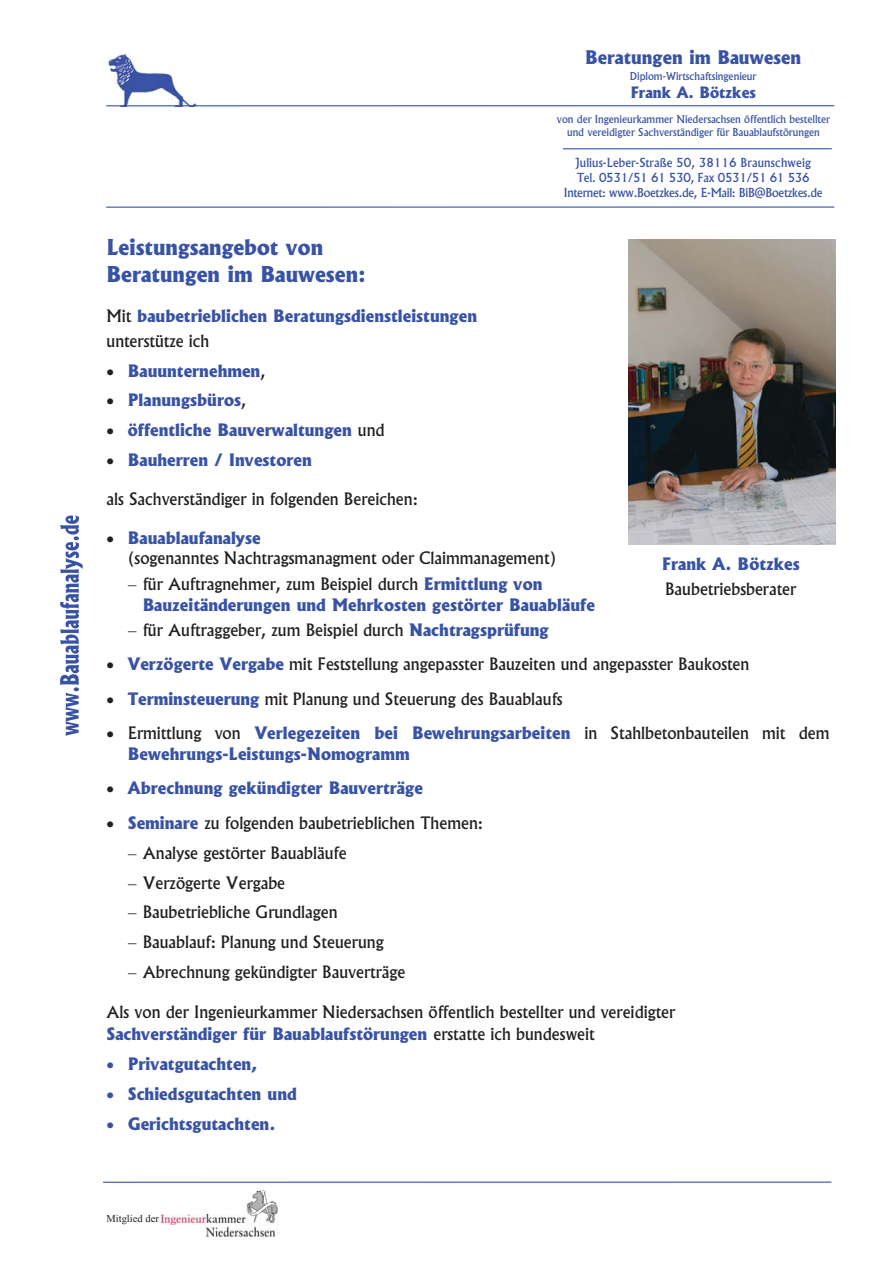
<style>
.page{position:relative;width:893px;height:1263px;background:#fff}
.page>*{position:absolute;margin:0;border:0;box-sizing:border-box;transform-origin:0 0}
.t1{font:800 21px/26.7px "Albertus";color:#3953a4}
.t2{font:800 18px "Albertus";color:#3953a4}
.t3{font:500 16.5px/29.7px "Albertus";color:#231f20}
.t4{font:800 16.5px/29.8px "Albertus";color:#3953a4}
.t5{font:800 15px "Albertus";color:#3953a4}
.t6{font:500 12px/15px "Albertus";letter-spacing:-.02em;color:#3953a4;text-align:center}
.t7{font:500 10.5px/13px "Albertus";color:#3953a4;text-align:center}
.t8{font:10.5px "Times New Roman";color:#231f20}
.s1{font-weight:500;color:#231f20}
.s2{font-weight:800;color:#3953a4}
</style>
<div class="page">
<svg style="left:60px;top:515px;width:23px;height:221px"></svg>
<img style="left:151px;top:1181px;width:136px;height:56px">
<img style="left:109px;top:54px;width:88px;height:51px">
<hr style="left:106px;top:105px;width:728px;height:1px;background:#3953a4">
<hr style="left:106px;top:206px;width:728px;height:2px;background:#3953a4">
<hr style="left:563px;top:148px;width:268px;height:1px;background:#3953a4">
<hr style="left:103px;top:1182px;width:728px;height:1px;background:#3953a4">
<img style="left:628px;top:240px;width:207px;height:304px">
<p class="t2" style="left:585px;top:50px;width:217px">Beratungen im Bauwesen</p>
<p class="t7" style="left:629px;top:71px;width:128px">Diplom-Wirtschaftsingenieur</p>
<p class="t5" style="left:630px;top:87px;width:127px">Frank A. Bötzkes</p>
<p class="t7" style="left:557px;top:113px;width:274px">von der Ingenieurkammer Niedersachsen öffentlich bestellter und vereidigter Sachverständiger für Bauablaufstörungen</p>
<p class="t6" style="left:564px;top:156px;width:260px">Julius-Leber-Straße 50, 38116 Braunschweig<br>Tel. 0531/51 61 530, Fax 0531/51 61 536<br>Internet: www.Boetzkes.de, E-Mail: BiB@Boetzkes.de</p>
<p class="t1" style="left:106px;top:235px;width:261px">Leistungsangebot von<br>Beratungen im Bauwesen:</p>
<p class="t4" style="left:106px;top:304px;width:372px;line-height:25.2px"><span class="s1">Mit</span> baubetrieblichen Beratungsdienstleistungen <span class="s1">unterstütze ich</span></p>
<p class="t4" style="left:128px;top:357px;width:258px">Bauunternehmen<span class="s1">,<br></span>Planungsbüros<span class="s1">,<br></span>öffentliche Bauverwaltungen <span class="s1">und<br></span>Bauherren / Investoren</p>
<p class="t3" style="left:106px;top:485px;width:313px">als Sachverständiger in folgenden Bereichen:</p>
<p class="t4" style="left:128px;top:524px;width:134px">Bauablaufanalyse</p>
<p class="t3" style="left:128px;top:547px;width:430px;line-height:25.3px;text-align:center">(sogenanntes Nachtragsmanagment oder Claimmanagement) für Auftragnehmer, zum Beispiel durch <span class="s2">Ermittlung von</span></p>
<p class="t4" style="left:143px;top:593px;width:453px;line-height:25.3px">Bauzeitänderungen und Mehrkosten gestörter Bauabläufe <span class="s1">für Auftraggeber, zum Beispiel durch</span> Nachtragsprüfung</p>
<p class="t3" style="left:128px;top:648px;width:703px;line-height:34.3px"><span class="s2">Verzögerte Vergabe</span> mit Feststellung angepasster Bauzeiten und angepasster Baukosten<br><span class="s2">Terminsteuerung</span> mit Planung und Steuerung des Bauablaufs<br>Ermittlung von <span class="s2">Verlegezeiten bei Bewehrungsarbeiten</span> in Stahlbetonbauteilen mit dem</p>
<p class="t4" style="left:128px;top:738px;width:357px;line-height:34.3px">Bewehrungs-Leistungs-Nomogramm<br>Abrechnung gekündigter Bauverträge<br>Seminare <span class="s1">zu folgenden baubetrieblichen Themen:</span></p>
<p class="t3" style="left:143px;top:839px;width:264px">Analyse gestörter Bauabläufe<br>Verzögerte Vergabe<br>Baubetriebliche Grundlagen<br>Bauablauf: Planung und Steuerung<br>Abrechnung gekündigter Bauverträge</p>
<p class="t3" style="left:106px;top:1002px;width:570px;line-height:22.5px">Als von der Ingenieurkammer Niedersachsen öffentlich bestellter und vereidigter<br><span class="s2">Sachverständiger für Bauablaufstörungen</span> erstatte ich bundesweit</p>
<p class="t4" style="left:128px;top:1051px;width:170px">Privatgutachten,<br>Schiedsgutachten und<br>Gerichtsgutachten.</p>
<p class="t4" style="left:661px;top:550px;width:139px">Frank A. Bötzkes</p>
<p class="t3" style="left:665px;top:575px;width:133px">Baubetriebsberater</p>
<p class="t8" style="left:106px;top:1214px;width:54px">Mitglied der</p>
</div>
